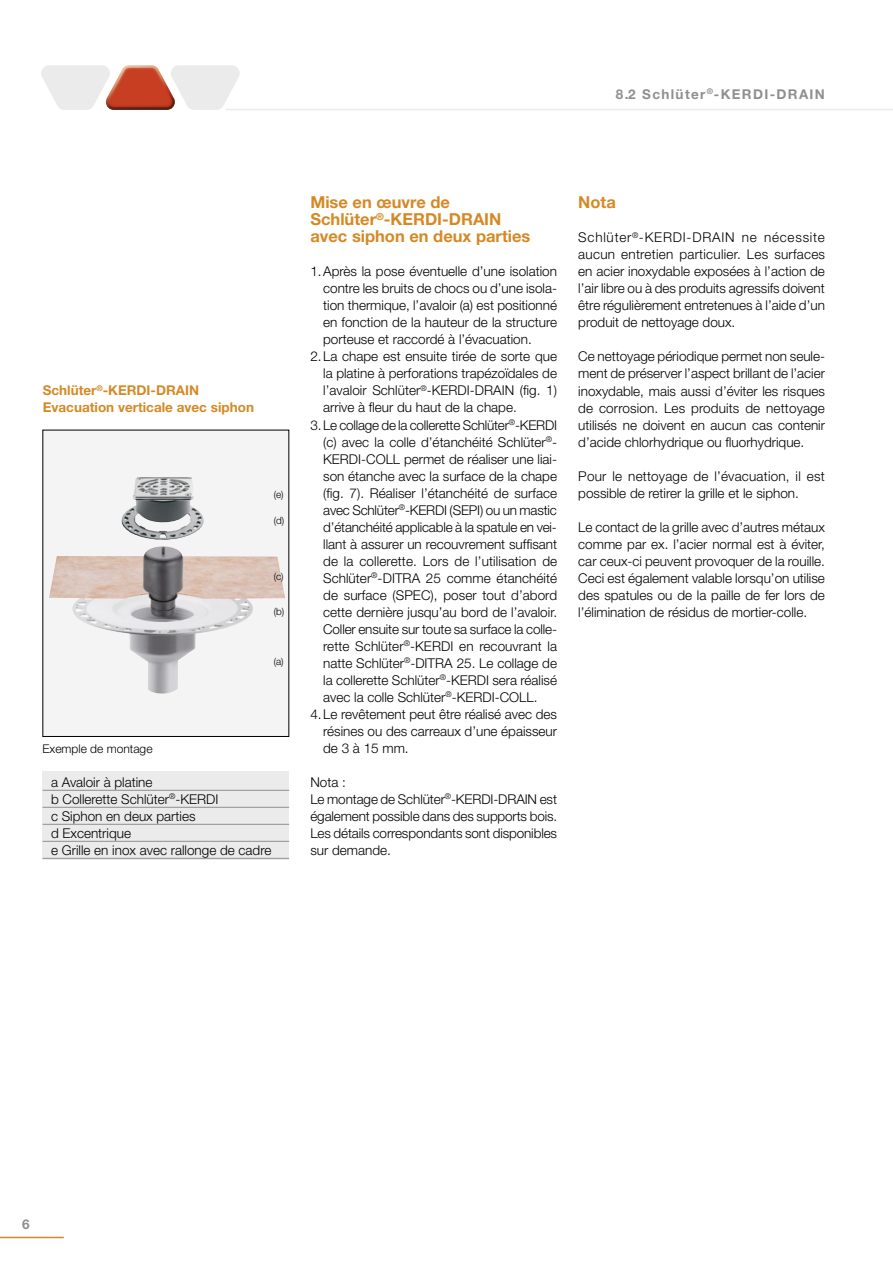
<style>
.page{position:relative;width:893px;height:1263px;background:#fff}
.page>*{position:absolute;margin:0;border:0;box-sizing:border-box;transform-origin:0 0}
.t1{font:700 16.5px/17px "Helvetica Neue LT Pro";color:#d58925}
.t2{font:300 13.5px/17px "Helvetica Neue LT Pro";color:#000}
.t3{font:700 13.5px/17px "Helvetica Neue LT Pro";color:#d58925}
.t4{font:700 13.5px "Helvetica Neue LT Pro";letter-spacing:.1em;color:#8f8f8f}
.t5{font:300 12px "Helvetica Neue LT Pro";color:#000}
.t6{font:300 9.9px "Helvetica Neue LT Pro";color:#000}
</style>
<div class="page">
<hr style="left:225px;top:109px;width:668px;height:1px;background:#ebebeb">
<hr style="left:0;top:1237px;width:64px;height:1px;background:#d58925">
<svg style="left:41px;top:65px;width:199px;height:45px"></svg>
<div style="left:43px;top:430px;width:246px;height:306px;background:#f4f4f4"></div>
<img style="left:49px;top:546px;width:236px;height:148px">
<div style="left:43px;top:771px;width:246px;height:88px;background:#ebebeb"></div>
<hr style="left:43px;top:790px;width:246px;height:1px;background:#8f8f8f">
<hr style="left:43px;top:807px;width:246px;height:1px;background:#8f8f8f">
<hr style="left:43px;top:824px;width:246px;height:1px;background:#8f8f8f">
<hr style="left:43px;top:841px;width:246px;height:1px;background:#8f8f8f">
<hr style="left:43px;top:858px;width:246px;height:1px;background:#8f8f8f">
<img style="left:121px;top:478px;width:83px;height:62px">
<p class="t4" style="left:616px;top:86px;width:210px">8.2 Schlüter<sup>®</sup>-KERDI-DRAIN</p>
<p class="t3" style="left:43px;top:382px;width:213px">Schlüter<sup>®</sup>-KERDI-DRAIN<br>Evacuation verticale avec siphon</p>
<p class="t6" style="left:274px;top:488px;width:11px">(e)</p>
<p class="t6" style="left:274px;top:514px;width:12px">(d)</p>
<p class="t6" style="left:274px;top:571px;width:11px">(c)</p>
<p class="t6" style="left:274px;top:605px;width:12px">(b)</p>
<p class="t6" style="left:274px;top:656px;width:11px">(a)</p>
<p class="t5" style="left:43px;top:741px;width:112px">Exemple de montage</p>
<p class="t2" style="left:51px;top:773px;width:222px">a Avaloir à platine<br>b Collerette Schlüter<sup>®</sup>-KERDI<br>c Siphon en deux parties<br>d Excentrique<br>e Grille en inox avec rallonge de cadre</p>
<p class="t1" style="left:310px;top:194px;width:222px">Mise en œuvre de<br>Schlüter<sup>®</sup>-KERDI-DRAIN avec siphon en deux parties</p>
<p class="t2" style="left:310px;top:263px;width:248px">1.Après la pose éventuelle d’une isolation</p>
<p class="t2" style="left:323px;top:280px;width:235px">contre les bruits de chocs ou d’une isola-</p>
<p class="t2" style="left:323px;top:297px;width:235px">tion thermique, l’avaloir (a) est positionné</p>
<p class="t2" style="left:323px;top:314px;width:235px">en fonction de la hauteur de la structure</p>
<p class="t2" style="left:323px;top:331px;width:210px">porteuse et raccordé à l’évacuation.</p>
<p class="t2" style="left:310px;top:348px;width:248px">2.La chape est ensuite tirée de sorte que</p>
<p class="t2" style="left:323px;top:365px;width:235px">la platine à perforations trapézoïdales de</p>
<p class="t2" style="left:323px;top:382px;width:235px">l’avaloir Schlüter<sup>®</sup>-KERDI-DRAIN (fig. 1)</p>
<p class="t2" style="left:323px;top:399px;width:195px">arrive à fleur du haut de la chape.</p>
<p class="t2" style="left:310px;top:416px;width:248px">3.Le collage de la collerette Schlüter<sup>®</sup>-KERDI</p>
<p class="t2" style="left:323px;top:433px;width:235px">(c) avec la colle d’étanchéité Schlüter<sup>®</sup>-</p>
<p class="t2" style="left:323px;top:450px;width:235px">KERDI-COLL permet de réaliser une liai-</p>
<p class="t2" style="left:323px;top:467px;width:235px">son étanche avec la surface de la chape</p>
<p class="t2" style="left:323px;top:484px;width:235px">(fig. 7). Réaliser l’étanchéité de surface</p>
<p class="t2" style="left:323px;top:501px;width:235px">avec Schlüter<sup>®</sup>-KERDI (SEPI) ou un mastic</p>
<p class="t2" style="left:323px;top:518px;width:235px">d’étanchéité applicable à la spatule en vei-</p>
<p class="t2" style="left:323px;top:535px;width:235px">llant à assurer un recouvrement suffisant</p>
<p class="t2" style="left:323px;top:552px;width:236px">de la collerette. Lors de l’utilisation de</p>
<p class="t2" style="left:323px;top:569px;width:235px">Schlüter<sup>®</sup>-DITRA 25 comme étanchéité</p>
<p class="t2" style="left:323px;top:586px;width:235px">de surface (SPEC), poser tout d’abord</p>
<p class="t2" style="left:323px;top:603px;width:235px">cette dernière jusqu’au bord de l’avaloir.</p>
<p class="t2" style="left:323px;top:620px;width:235px">Coller ensuite sur toute sa surface la colle-</p>
<p class="t2" style="left:323px;top:637px;width:235px">rette Schlüter<sup>®</sup>-KERDI en recouvrant la</p>
<p class="t2" style="left:323px;top:654px;width:235px">natte Schlüter<sup>®</sup>-DITRA 25. Le collage de</p>
<p class="t2" style="left:323px;top:671px;width:235px">la collerette Schlüter<sup>®</sup>-KERDI sera réalisé</p>
<p class="t2" style="left:323px;top:688px;width:216px">avec la colle Schlüter<sup>®</sup>-KERDI-COLL.</p>
<p class="t2" style="left:310px;top:705px;width:248px">4.Le revêtement peut être réalisé avec des</p>
<p class="t2" style="left:323px;top:722px;width:235px">résines ou des carreaux d’une épaisseur</p>
<p class="t2" style="left:323px;top:739px;width:87px">de 3 à 15 mm.</p>
<p class="t2" style="left:310px;top:773px;width:248px">Nota :<br>Le montage de Schlüter<sup>®</sup>-KERDI-DRAIN est également possible dans des supports bois.<br>Les détails correspondants sont disponibles sur demande.</p>
<p class="t1" style="left:578px;top:194px;width:39px">Nota</p>
<p class="t2" style="left:578px;top:229px;width:248px;text-align:justify">Schlüter<sup>®</sup>-KERDI-DRAIN ne nécessite aucun entretien particulier. Les surfaces en acier inoxydable exposées à l’action de l’air libre ou à des produits agressifs doivent être régulièrement entretenues à l’aide d’un produit de nettoyage doux.</p>
<p class="t2" style="left:578px;top:348px;width:248px;text-align:justify">Ce nettoyage périodique permet non seule&shy;ment de préserver l’aspect brillant de l’acier inoxydable, mais aussi d’éviter les risques de corrosion. Les produits de nettoyage utilisés ne doivent en aucun cas contenir d’acide chlorhydrique ou fluorhydrique.</p>
<p class="t2" style="left:578px;top:467px;width:248px">Pour le nettoyage de l’évacuation, il est possible de retirer la grille et le siphon.</p>
<p class="t2" style="left:578px;top:518px;width:248px;text-align:justify">Le contact de la grille avec d’autres métaux comme par ex. l’acier normal est à éviter, car ceux-ci peuvent provoquer de la rouille.<br>Ceci est également valable lorsqu’on utilise des spatules ou de la paille de fer lors de l’élimination de résidus de mortier-colle.</p>
<p class="t4" style="left:22px;top:1216px;width:9px">6</p>
</div>
